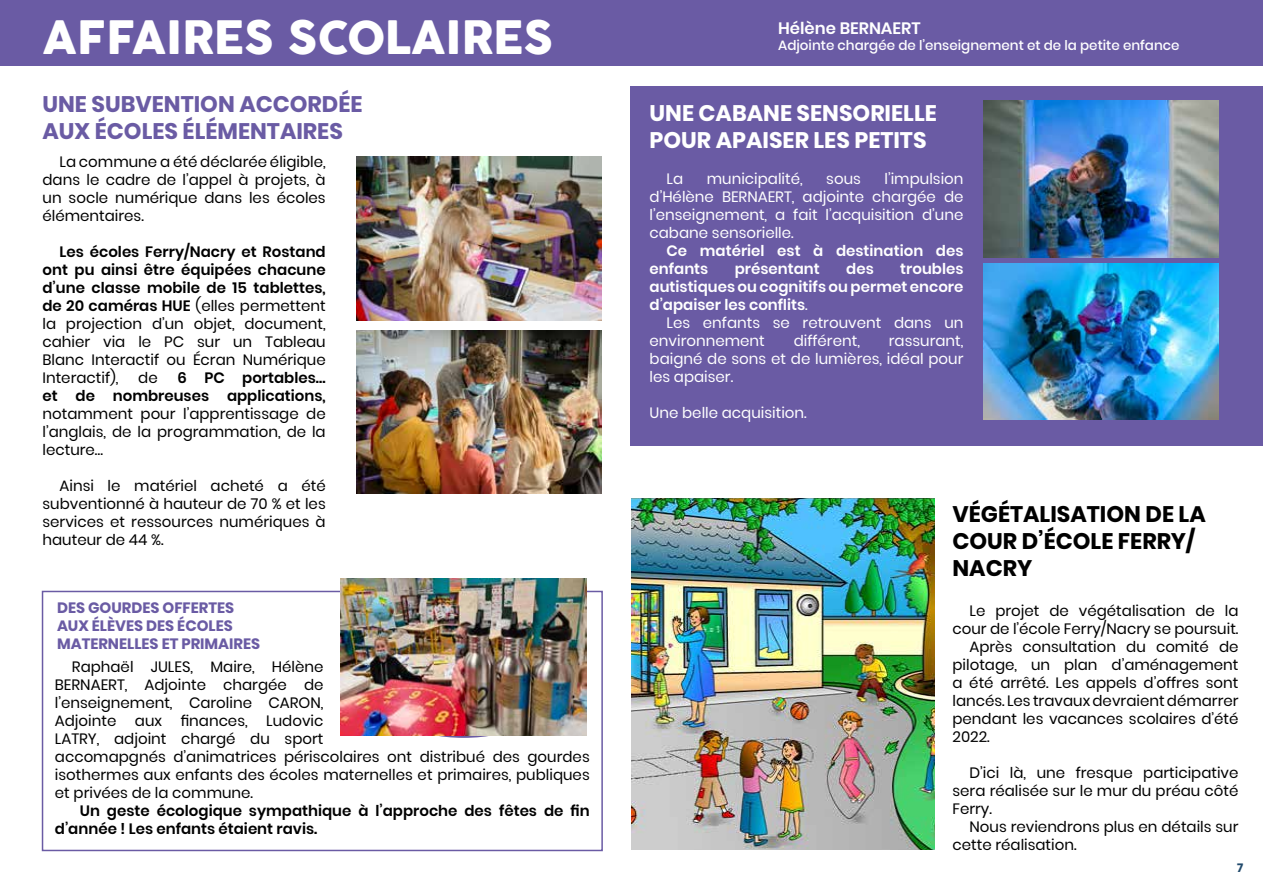
<style>
.page{position:relative;width:1263px;height:893px;background:#fff}
.page>*{position:absolute;margin:0;border:0;box-sizing:border-box;transform-origin:0 0}
.t1{font:45px "Cocogoose";color:#fff}
.t2{font:700 22.5px/27px "Poppins";color:#6a5ba4}
.t3{font:700 22.5px/27px "Poppins";color:#fff}
.t4{font:700 22.5px/27px "Poppins";color:#000}
.t5{font:600 16.5px "Poppins";color:#fff}
.t6{font:15px/18px "Poppins";color:#000;text-align:justify}
.t7{font:15px/18px "Poppins";color:#fff;text-align:justify}
.t8{font:600 15px/18px "Poppins";color:#000;text-align:right}
.t9{font:600 15px/18px "Poppins";color:#fff}
.t10{font:700 15px/18px "Poppins";color:#6a5ba4}
.t11{font:500 13.5px "Poppins";color:#fff}
.t12{font:700 12px "Poppins";color:#214a6c}
.s1{font-weight:600}
.s2{font-weight:400}
</style>
<div class="page">
<div style="left:42px;top:591px;width:561px;height:260px;border:2px solid #6a5ba4"></div>
<div style="left:0;top:0;width:1263px;height:66px;background:#6a5ba4"></div>
<div style="left:630px;top:86px;width:633px;height:359px;background:#6a5ba4"></div>
<img style="left:984px;top:263px;width:235px;height:157px">
<img style="left:356px;top:330px;width:246px;height:164px">
<img style="left:340px;top:579px;width:247px;height:156px">
<img style="left:356px;top:157px;width:246px;height:164px">
<img style="left:984px;top:100px;width:235px;height:157px">
<img style="left:631px;top:499px;width:303px;height:351px">
<h1 class="t1" style="left:43px;top:6px;width:512px">AFFAIRES SCOLAIRES</h1>
<h2 class="t2" style="left:43px;top:91px;width:322px">UNE SUBVENTION ACCORDÉE<br>AUX ÉCOLES ÉLÉMENTAIRES</h2>
<p class="t6" style="left:43px;top:153px;width:285px;text-indent:17px">La commune a été déclarée éligible, dans le cadre de l’appel à projets, à un socle numérique dans les écoles élémentaires.</p>
<p class="t6" style="left:43px;top:243px;width:285px;text-indent:17px"><span class="s1">Les écoles Ferry/Nacry et Rostand ont pu ainsi être équipées chacune d’une classe mobile de 15 tablettes, de 20 caméras HUE</span> (elles permettent la projection d’un objet, document, cahier via le PC sur un Tableau Blanc Interactif ou Écran Numérique Interactif),</p>
<p class="t8" style="left:43px;top:369px;width:285px">6 PC portables…<br>et de nombreuses applications,</p>
<p class="t6" style="left:43px;top:405px;width:285px">notamment pour l’apprentissage de l’anglais, de la programmation, de la lecture…</p>
<p class="t6" style="left:43px;top:477px;width:285px;text-indent:17px">Ainsi le matériel acheté a été subventionné à hauteur de 70 % et les services et ressources numériques à hauteur de 44 %.</p>
<p class="t6" style="left:138px;top:369px;width:21px">de</p>
<p class="t10" style="left:57px;top:599px;width:205px">DES GOURDES OFFERTES<br>AUX ÉLÈVES DES ÉCOLES<br>MATERNELLES ET PRIMAIRES</p>
<p class="t6" style="left:55px;top:658px;width:536px;text-align:left;text-indent:17px">Raphaël JULES, Maire, Hélène<br>BERNAERT, Adjointe chargée de<br>l’enseignement, Caroline CARON,<br>Adjointe aux finances, Ludovic<br>LATRY, adjoint chargé du sport<br>accomapgnés d’animatrices périscolaires ont distribué des gourdes isothermes aux enfants des écoles maternelles et primaires, publiques et privées de la commune.</p>
<p class="t8" style="left:55px;top:802px;width:536px;text-align:left;text-indent:25px">Un geste écologique sympathique à l’approche des fêtes de fin d’année ! Les enfants étaient ravis.</p>
<p class="t5" style="left:778px;top:18px;width:144px">Hélène BERNAERT</p>
<p class="t11" style="left:778px;top:37px;width:403px">Adjointe chargée de l’enseignement et de la petite enfance</p>
<h2 class="t3" style="left:649px;top:100px;width:289px">UNE CABANE SENSORIELLE<br>POUR APAISER LES PETITS</h2>
<p class="t7" style="left:666px;top:170px;width:18px">La</p>
<p class="t7" style="left:707px;top:170px;width:97px">municipalité,</p>
<p class="t7" style="left:826px;top:170px;width:36px">sous</p>
<p class="t7" style="left:649px;top:170px;width:315px;text-indent:235px">l’impulsion d’Hélène BERNAERT, adjointe chargée de l’enseignement, a fait l’acquisition d’une cabane sensorielle.</p>
<p class="t9" style="left:649px;top:242px;width:315px;text-indent:17px">Ce matériel est à destination des enfants</p>
<p class="t9" style="left:735px;top:260px;width:87px">présentant</p>
<p class="t9" style="left:846px;top:260px;width:29px">des</p>
<p class="t9" style="left:649px;top:260px;width:315px;text-align:justify;text-indent:251px">troubles autistiques ou cognitifs ou permet encore d’apaiser les conflits<span class="s2">.</span></p>
<p class="t7" style="left:649px;top:314px;width:315px;text-indent:17px">Les enfants se retrouvent dans un environnement</p>
<p class="t7" style="left:794px;top:332px;width:68px">différent,</p>
<p class="t7" style="left:649px;top:332px;width:315px;text-indent:239px">rassurant, baigné de sons et de lumières, idéal pour les apaiser.</p>
<p class="t7" style="left:649px;top:404px;width:159px">Une belle acquisition.</p>
<h2 class="t4" style="left:952px;top:501px;width:255px">VÉGÉTALISATION DE LA<br>COUR D’ÉCOLE FERRY/<br>NACRY</h2>
<p class="t6" style="left:969px;top:602px;width:270px">Le projet de végétalisation de la</p>
<p class="t6" style="left:952px;top:620px;width:288px">cour de l’école Ferry/Nacry se poursuit.</p>
<p class="t6" style="left:969px;top:638px;width:270px">Après consultation du comité de</p>
<p class="t6" style="left:952px;top:656px;width:287px">pilotage, un plan d’aménagement</p>
<p class="t6" style="left:952px;top:674px;width:287px">a été arrêté. Les appels d’offres sont</p>
<p class="t6" style="left:952px;top:692px;width:288px">lancés. Les travaux devraient démarrer</p>
<p class="t6" style="left:952px;top:710px;width:287px">pendant les vacances scolaires d’été</p>
<p class="t6" style="left:952px;top:728px;width:39px">2022.</p>
<p class="t6" style="left:952px;top:764px;width:288px;text-indent:17px">D’ici là, une fresque participative sera réalisée sur le mur du préau côté Ferry.</p>
<p class="t6" style="left:952px;top:818px;width:287px;text-indent:17px">Nous reviendrons plus en détails sur cette réalisation.</p>
<p class="t12" style="left:1237px;top:861px;width:8px">7</p>
</div>
